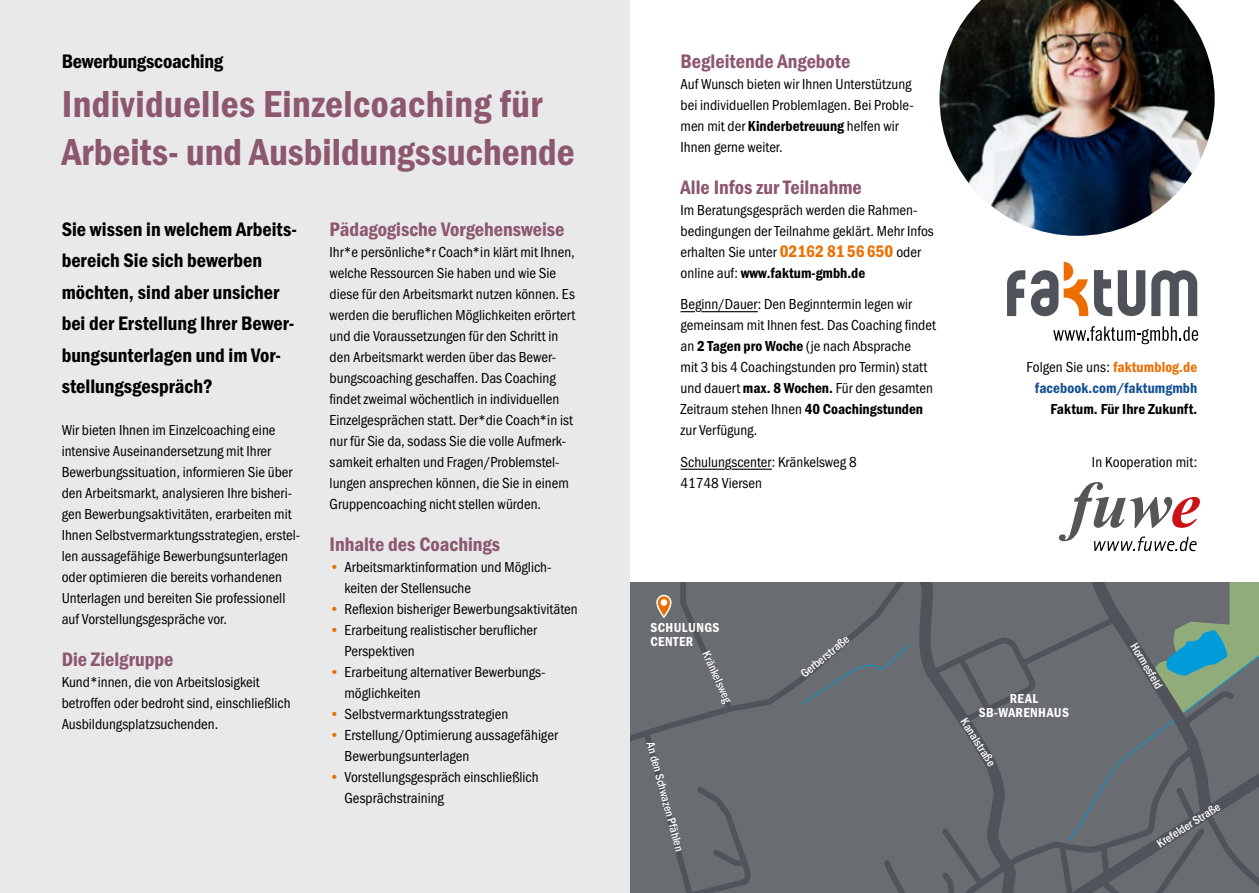
<style>
.page{position:relative;width:1259px;height:893px;background:#fff}
.page>*{position:absolute;margin:0;border:0;box-sizing:border-box;transform-origin:0 0}
.t1{font:39px/48.8px "Franklin Gothic URW Con Dem";letter-spacing:.005em;color:#8d5770}
.t2{font:20.25px/31.5px "Franklin Gothic URW Con Dem";color:#000}
.t3{font:20.25px "Franklin Gothic URW Con Dem";color:#8d5770}
.t4{font:15px/21px "Franklin Gothic URW Cond";color:#000}
.t5{font:15px "Franklin Gothic URW Con Dem";letter-spacing:.005em;color:#000}
.t6{font:15px "Franklin Gothic URW Con Dem";letter-spacing:.005em;color:#125092}
.t7{font:13.5px/13.5px "Franklin Gothic URW Con Dem";letter-spacing:.03em;color:#fff;text-align:center}
.t8{font:500 12px "Franklin Gothic URW Con";color:#fff}
.s1{font-family:"Franklin Gothic URW Con Dem";color:#ed6e00}
.s2{font-family:"Franklin Gothic URW Con Dem"}
.s3{font-family:"Franklin Gothic URW Con Dem";font-size:17.25px;color:#ed6e00}
.s4{font-family:"Franklin Gothic URW Cond"}
</style>
<div class="page">
<svg style="left:629px;top:582px;width:630px;height:311px;background:#676c70"></svg>
<div style="left:0;top:0;width:629px;height:893px;background:#e8e9e8"></div>
<svg style="left:680px;top:311px;width:15px;height:1px"></svg>
<hr style="left:701px;top:311px;width:57px;height:1px;background:#000">
<hr style="left:680px;top:469px;width:45px;height:1px;background:#000">
<hr style="left:731px;top:469px;width:41px;height:1px;background:#000">
<img style="left:939px;top:0;width:275px;height:236px">
<svg style="left:1007px;top:270px;width:18px;height:46px"></svg>
<svg style="left:1151px;top:270px;width:46px;height:46px"></svg>
<svg style="left:1094px;top:270px;width:51px;height:46px"></svg>
<svg style="left:1031px;top:262px;width:57px;height:54px"></svg>
<svg style="left:1053px;top:326px;width:145px;height:18px"></svg>
<svg style="left:1058px;top:482px;width:142px;height:69px"></svg>
<h2 class="t2" style="left:62px;top:44px;width:163px">Bewerbungscoaching</h2>
<h1 class="t1" style="left:62px;top:77px;width:514px">Individuelles Einzelcoaching für<br>Arbeits- und Ausbildungssuchende</h1>
<h2 class="t2" style="left:62px;top:212px;width:237px">Sie wissen in welchem Arbeits&shy;bereich Sie sich bewerben möchten, sind aber unsicher bei der Erstellung Ihrer Bewer&shy;bungsunterlagen und im Vor&shy;stellungsgespräch?</h2>
<p class="t4" style="left:62px;top:419px;width:240px">Wir bieten Ihnen im Einzelcoaching eine intensive Auseinandersetzung mit Ihrer Bewerbungssituation, informieren Sie über den Arbeitsmarkt, analysieren Ihre bisheri&shy;gen Bewerbungsaktivitäten, erarbeiten mit Ihnen Selbstvermarktungsstrategien, erstel&shy;len aussagefähige Bewerbungsunterlagen oder optimieren die bereits vorhandenen Unterlagen und bereiten Sie professionell auf Vorstellungsgespräche vor.</p>
<h2 class="t3" style="left:62px;top:646px;width:113px">Die Zielgruppe</h2>
<p class="t4" style="left:62px;top:671px;width:230px">Kund*innen, die von Arbeitslosigkeit betroffen oder bedroht sind, einschließlich<br>Ausbildungsplatzsuchenden.</p>
<h2 class="t3" style="left:330px;top:215px;width:236px">Pädagogische Vorgehensweise</h2>
<p class="t4" style="left:330px;top:240px;width:247px">Ihr*e persönliche*r Coach*in klärt mit Ihnen, welche Ressourcen Sie haben und wie Sie diese für den Arbeitsmarkt nutzen können. Es werden die beruflichen Möglichkeiten erörtert und die Voraussetzungen für den Schritt in den Arbeitsmarkt werden über das Bewer&shy;bungscoaching geschaffen. Das Coaching findet zweimal wöchentlich in individuellen Einzelgesprächen statt. Der*die Coach*in ist nur für Sie da, sodass Sie die volle Aufmerk&shy;samkeit erhalten und Fragen/Problemstel&shy;lungen ansprechen können, die Sie in einem Gruppencoaching nicht stellen würden.</p>
<h2 class="t3" style="left:330px;top:530px;width:172px">Inhalte des Coachings</h2>
<p class="t4" style="left:344px;top:555px;width:208px;text-indent:-15px"><span class="s1">•</span> Arbeitsmarktinformation und Möglich&shy;keiten der Stellensuche</p>
<p class="t4" style="left:330px;top:597px;width:250px"><span class="s1">•</span> Reflexion bisheriger Bewerbungsaktivitäten</p>
<p class="t4" style="left:344px;top:618px;width:194px;text-indent:-15px"><span class="s1">•</span> Erarbeitung realistischer beruflicher<br>Perspektiven</p>
<p class="t4" style="left:344px;top:660px;width:203px;text-indent:-15px"><span class="s1">•</span> Erarbeitung alternativer Bewerbungs&shy;möglichkeiten</p>
<p class="t4" style="left:330px;top:702px;width:180px"><span class="s1">•</span> Selbstvermarktungsstrategien</p>
<p class="t4" style="left:344px;top:723px;width:215px;text-indent:-15px"><span class="s1">•</span> Erstellung/Optimierung aussagefähiger<br>Bewerbungsunterlagen</p>
<p class="t4" style="left:344px;top:765px;width:196px;text-indent:-15px"><span class="s1">•</span> Vorstellungsgespräch einschließlich<br>Gesprächstraining</p>
<h2 class="t3" style="left:680px;top:47px;width:171px">Begleitende Angebote</h2>
<p class="t4" style="left:680px;top:72px;width:235px">Auf Wunsch bieten wir Ihnen Unterstützung bei individuellen Problemlagen. Bei Proble&shy;men mit der <span class="s2">Kinderbetreuung</span> helfen wir Ihnen gerne weiter.</p>
<h2 class="t3" style="left:680px;top:173px;width:183px">Alle Infos zur Teilnahme</h2>
<p class="t4" style="left:680px;top:198px;width:255px">Im Beratungsgespräch werden die Rahmen&shy;bedingungen der Teilnahme geklärt. Mehr Infos erhalten Sie unter <span class="s3">02162 8156650</span> oder</p>
<p class="t5" style="left:680px;top:263px;width:186px"><span class="s4">online auf:</span> www.faktum-gmbh.de</p>
<p class="t4" style="left:680px;top:293px;width:257px">Beginn/Dauer: Den Beginntermin legen wir gemeinsam mit Ihnen fest. Das Coaching findet an <span class="s2">2 Tagen pro Woche</span> (je nach Absprache<br>mit 3 bis 4 Coachingstunden pro Termin) statt und dauert <span class="s2">max. 8 Wochen.</span> Für den gesamten Zeitraum stehen Ihnen <span class="s2">40 Coachingstunden </span>zur Verfügung.</p>
<p class="t4" style="left:680px;top:450px;width:178px">Schulungscenter: Kränkelsweg 8<br>41748 Viersen</p>
<p class="t4" style="left:1026px;top:356px;width:172px">Folgen Sie uns: <span class="s1">faktumblog.de</span></p>
<p class="t6" style="left:1035px;top:378px;width:164px">facebook.com/faktumgmbh</p>
<p class="t5" style="left:1050px;top:399px;width:148px">Faktum. Für Ihre Zukunft.</p>
<p class="t4" style="left:1092px;top:450px;width:107px">In Kooperation mit:</p>
<p class="t7" style="left:650px;top:620px;width:71px;text-align:left">SCHULUNGS<br>CENTER</p>
<p class="t8" style="left:797px;top:669px;width:60px;rotate:-39deg">Gerberstraße</p>
<p class="t8" style="left:713px;top:648px;width:57px;rotate:66deg">Kränkelsweg</p>
<p class="t8" style="left:1140px;top:640px;width:52px;rotate:59deg">Hormesfeld</p>
<p class="t8" style="left:970px;top:715px;width:56px;rotate:58deg">Kanalstraße</p>
<p class="t7" style="left:979px;top:691px;width:91px">REAL<br>SB-WARENHAUS</p>
<p class="t8" style="left:658px;top:740px;width:114px;rotate:75deg">An den Schwazen Pfählen</p>
<p class="t8" style="left:1153px;top:837px;width:74px;rotate:-32deg">Krefelder Straße</p>
</div>
